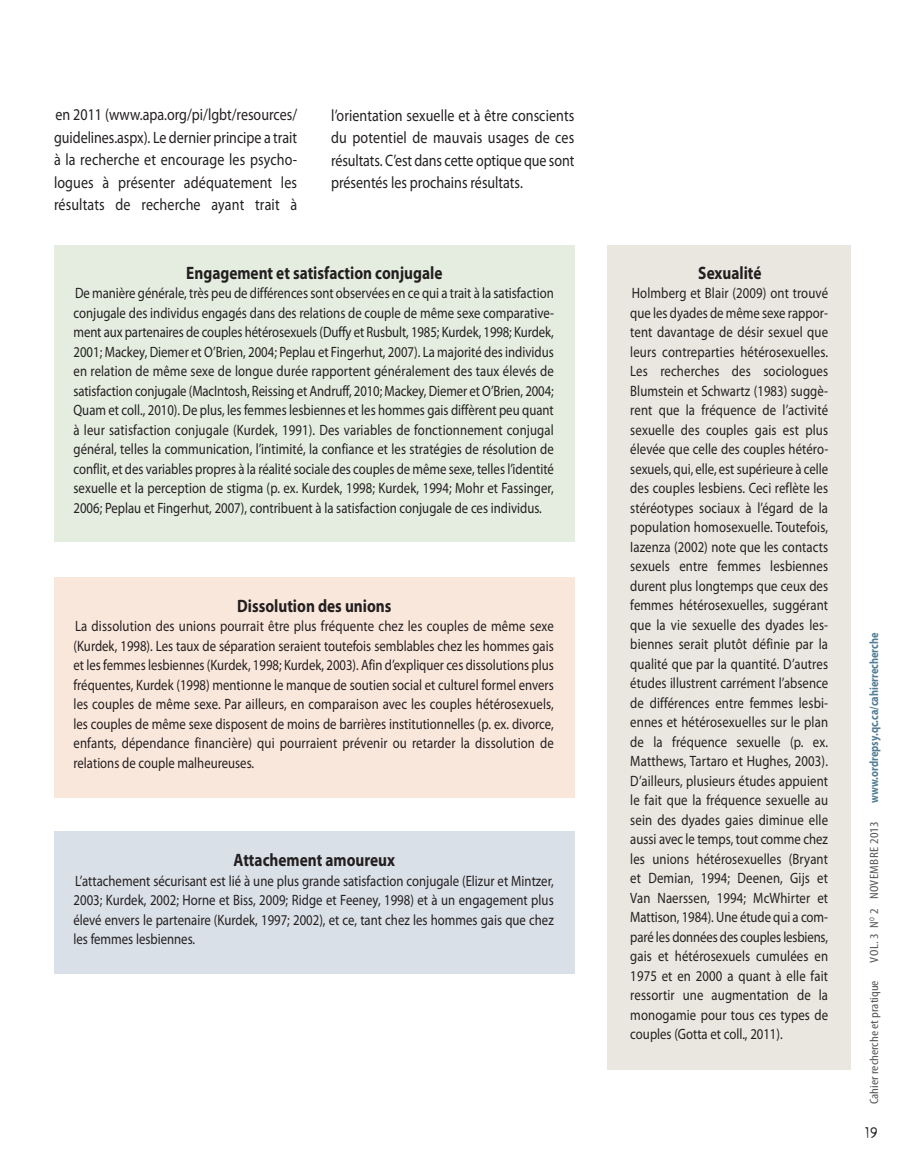
<style>
.page{position:relative;width:905px;height:1161px;background:#fff}
.page>*{position:absolute;margin:0;border:0;box-sizing:border-box;transform-origin:0 0}
.t1{font:700 18px "Myriad Pro";color:#231f20;scale:.85 1}
.t2{font:16.5px/22.5px "Myriad Pro";color:#231f20;text-align:justify;scale:.85 1}
.t3{font:15px/19.5px "Myriad Pro";color:#231f20;text-align:justify;scale:.85 1}
.t4{font:15px "Template Gothic";color:#231f20}
.t5{font:700 12.15px "Myriad Pro";color:#527d97;scale:.85 1}
.t6{font:condensed 12px "Myriad Pro";color:#58595b;scale:1.2 1}
.t7{font:condensed 12px "Myriad Pro";letter-spacing:.03em;color:#58595b;scale:1.2 1}
</style>
<div class="page">
<div style="left:54px;top:245px;width:520px;height:297px;background:#e5ede0"></div>
<div style="left:54px;top:577px;width:520px;height:220px;background:#fae7db"></div>
<div style="left:54px;top:831px;width:520px;height:143px;background:#dae0e7"></div>
<div style="left:608px;top:245px;width:242px;height:825px;background:#e9e7df"></div>
<p class="t2" style="left:54px;top:105px;width:287px">en 2011 (www.apa.org/pi/lgbt/resources/ guidelines.aspx). Le dernier principe a trait à la recherche et encourage les psycho&shy;logues à présenter adéquatement les résultats de recherche ayant trait à</p>
<p class="t2" style="left:331px;top:105px;width:287px">l’orientation sexuelle et à être conscients du potentiel de mauvais usages de ces résultats. C’est dans cette optique que sont présentés les prochains résultats.</p>
<p class="t1" style="left:186px;top:266px;width:303px">Engagement et satisfaction conjugale</p>
<p class="t3" style="left:73px;top:285px;width:567px">De manière générale, très peu de différences sont observées en ce qui a trait à la satisfaction conjugale des individus engagés dans des relations de couple de même sexe comparative&shy;ment aux partenaires de couples hétérosexuels (Duffy et Rusbult, 1985; Kurdek, 1998; Kurdek, 2001; Mackey, Diemer et O’Brien, 2004; Peplau et Fingerhut, 2007). La majorité des individus en relation de même sexe de longue durée rapportent généralement des taux élevés de satisfaction conjugale (MacIntosh, Reissing et Andruff, 2010; Mackey, Diemer et O’Brien, 2004; Quam et coll., 2010). De plus, les femmes lesbiennes et les hommes gais diffèrent peu quant à leur satisfaction conjugale (Kurdek, 1991). Des variables de fonctionnement conjugal général, telles la communication, l’intimité, la confiance et les stratégies de résolution de conflit, et des variables propres à la réalité sociale des couples de même sexe, telles l’identité sexuelle et la perception de stigma (p. ex. Kurdek, 1998; Kurdek, 1994; Mohr et Fassinger, 2006; Peplau et Fingerhut, 2007), contribuent à la satisfaction conjugale de ces individus.</p>
<p class="t1" style="left:237px;top:599px;width:183px">Dissolution des unions</p>
<p class="t3" style="left:73px;top:618px;width:566px">La dissolution des unions pourrait être plus fréquente chez les couples de même sexe (Kurdek, 1998). Les taux de séparation seraient toutefois semblables chez les hommes gais et les femmes lesbiennes (Kurdek, 1998; Kurdek, 2003). Afin d’expliquer ces dissolutions plus fréquentes, Kurdek (1998) mentionne le manque de soutien social et culturel formel envers les couples de même sexe. Par ailleurs, en comparaison avec les couples hétérosexuels, les couples de même sexe disposent de moins de barrières institutionnelles (p. ex. divorce, enfants, dépendance financière) qui pourraient prévenir ou retarder la dissolution de relations de couple malheureuses.</p>
<p class="t1" style="left:234px;top:853px;width:191px">Attachement amoureux</p>
<p class="t3" style="left:73px;top:872px;width:566px">L’attachement sécurisant est lié à une plus grande satisfaction conjugale (Elizur et Mintzer, 2003; Kurdek, 2002; Horne et Biss, 2009; Ridge et Feeney, 1998) et à un engagement plus élevé envers le partenaire (Kurdek, 1997; 2002), et ce, tant chez les hommes gais que chez les femmes lesbiennes.</p>
<p class="t1" style="left:698px;top:266px;width:76px">Sexualité</p>
<p class="t3" style="left:630px;top:285px;width:234px">Holmberg et Blair (2009) ont trouvé que les dyades de même sexe rappor&shy;tent davantage de désir sexuel que leurs contreparties hétérosexuelles.<br>Les recherches des sociologues Blumstein et Schwartz (1983) suggè&shy;rent que la fréquence de l’activité sexuelle des couples gais est plus élevée que celle des couples hétéro&shy;sexuels, qui, elle, est supérieure à celle des couples lesbiens. Ceci reflète les stéréotypes sociaux à l’égard de la population homosexuelle. Toutefois, Iazenza (2002) note que les contacts sexuels entre femmes lesbiennes durent plus longtemps que ceux des femmes hétérosexuelles, suggérant que la vie sexuelle des dyades les&shy;biennes serait plutôt définie par la qualité que par la quantité. D’autres études illustrent carrément l’absence de différences entre femmes lesbi&shy;ennes et hétérosexuelles sur le plan de la fréquence sexuelle (p. ex.<br>Matthews, Tartaro et Hughes, 2003).<br>D’ailleurs, plusieurs études appuient le fait que la fréquence sexuelle au sein des dyades gaies diminue elle aussi avec le temps, tout comme chez les unions hétérosexuelles (Bryant et Demian, 1994; Deenen, Gijs et Van Naerssen, 1994; McWhirter et Mattison, 1984). Une étude qui a com&shy;paré les données des couples lesbiens, gais et hétérosexuels cumulées en 1975 et en 2000 a quant à elle fait ressortir une augmentation de la monogamie pour tous ces types de couples (Gotta et coll., 2011).</p>
<p class="t5" style="left:869px;top:803px;width:202px;rotate:-90deg">www.ordrepsy.qc.ca/cahierrecherche</p>
<p class="t7" style="left:869px;top:963px;width:119px;rotate:-90deg">VOL. 3 N<sup>O</sup> 2 NOVEMBRE 2013</p>
<p class="t6" style="left:869px;top:1104px;width:104px;rotate:-90deg">Cahier recherche et pratique</p>
<p class="t4" style="left:865px;top:1125px;width:15px">19</p>
</div>
